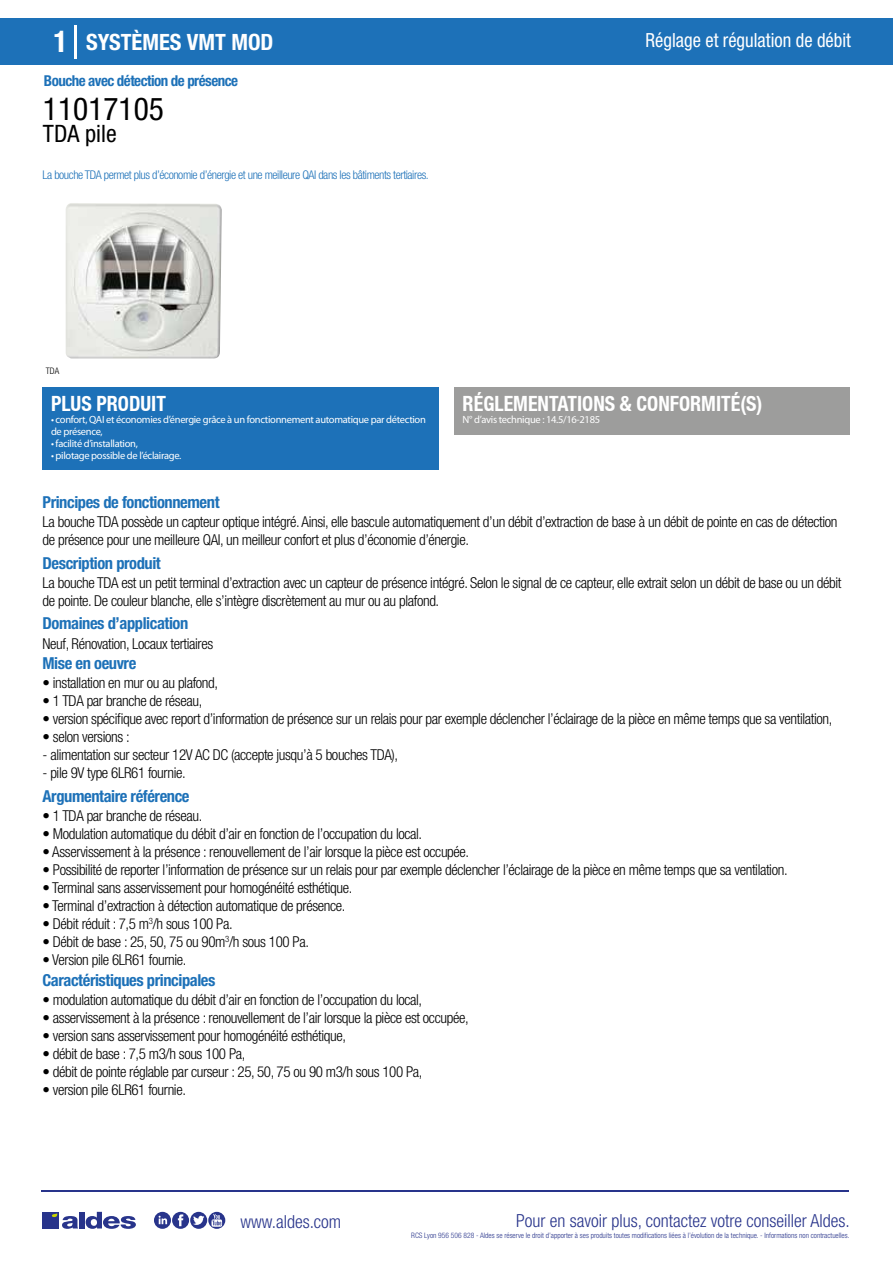
<style>
.page{position:relative;width:893px;height:1263px;background:#fff}
.page>*{position:absolute;margin:0;border:0;box-sizing:border-box;transform-origin:0 0}
.t1{font:condensed 31.5px "Helvetica Neue LT Std";color:#000}
.t2{font:condensed 24px "Helvetica Neue LT Std";color:#000}
.t3{font:700 condensed 22.5px "Helvetica Neue LT Std";color:#fff}
.t4{font:700 condensed 21px "Helvetica Neue";color:#fff;scale:.95 1}
.t5{font:condensed 19.5px "Helvetica Neue LT Std";color:#fff;scale:.95 1}
.t6{font:300 condensed 18px "Helvetica Neue";color:#28348b}
.t7{font:700 condensed 16.5px "Helvetica Neue LT Std";letter-spacing:-.025em;color:#1d71b8}
.t8{font:300 condensed 15px/18px "Helvetica Neue LT Std";letter-spacing:-.025em;color:#000}
.t9{font:700 condensed 15px "Helvetica Neue LT Std";letter-spacing:-.035em;color:#1d71b8}
.t10{font:300 condensed 12px "Helvetica Neue LT Std";letter-spacing:-.035em;color:#1d71b8}
.t11{font:10.5px/12px "Myriad Pro";letter-spacing:-.03em;color:#fff}
.t12{font:300 condensed 9px "Helvetica Neue";color:#000}
.t13{font:300 condensed 7.5px "Helvetica Neue";color:#28348b}
.s1{font-size:30px}
</style>
<div class="page">
<div style="left:0;top:18px;width:893px;height:46px;background:#1d71b8"></div>
<div style="left:454px;top:387px;width:396px;height:48px;background:#9d9d9c"></div>
<div style="left:43px;top:387px;width:396px;height:83px;background:#1d71b8"></div>
<hr style="left:74px;top:25px;width:2px;height:33px;background:#fff">
<svg style="left:65px;top:203px;width:157px;height:156px;background:#cccdc9"></svg>
<hr style="left:41px;top:1190px;width:808px;height:1px;background:#28348b">
<svg style="left:154px;top:1212px;width:71px;height:17px"></svg>
<div style="left:42px;top:1212px;width:17px;height:16px;background:#28348b"></div>
<div style="left:79px;top:1212px;width:5px;height:16px;background:#28348b"></div>
<svg style="left:86px;top:1212px;width:50px;height:17px"></svg>
<svg style="left:52px;top:1213px;width:26px;height:16px"></svg>
<h3 class="t3" style="left:54px;top:28px;width:222px"><span class="s1">1</span> SYSTÈMES VMT MOD</h3>
<h3 class="t5" style="left:646px;top:29px;width:218px">Réglage et régulation de débit</h3>
<p class="t9" style="left:44px;top:71px;width:196px">Bouche avec détection de présence</p>
<h1 class="t1" style="left:43px;top:91px;width:122px">11017105</h1>
<h2 class="t2" style="left:43px;top:120px;width:75px">TDA pile</h2>
<p class="t10" style="left:43px;top:167px;width:388px">La bouche TDA permet plus d’économie d’énergie et une meilleure QAI dans les bâtiments tertiaires.</p>
<p class="t12" style="left:46px;top:365px;width:15px">TDA</p>
<h3 class="t4" style="left:51px;top:391px;width:122px">PLUS PRODUIT</h3>
<p class="t11" style="left:51px;top:413px;width:376px">• confort, QAI et économies d’énergie grâce à un fonctionnement automatique par détection de présence,</p>
<p class="t11" style="left:51px;top:437px;width:88px">• facilité d’installation,</p>
<p class="t11" style="left:51px;top:449px;width:132px">• pilotage possible de l’éclairage.</p>
<p class="t7" style="left:43px;top:492px;width:179px">Principes de fonctionnement</p>
<h3 class="t4" style="left:463px;top:391px;width:317px">RÉGLEMENTATIONS &amp; CONFORMITÉ(S)</h3>
<p class="t11" style="left:463px;top:413px;width:139px">N° d’avis technique : 14.5/16-2185</p>
<p class="t8" style="left:43px;top:513px;width:796px">La bouche TDA possède un capteur optique intégré. Ainsi, elle bascule automatiquement d’un débit d’extraction de base à un débit de pointe en cas de détection de présence pour une meilleure QAI, un meilleur confort et plus d’économie d’énergie.</p>
<p class="t8" style="left:43px;top:573px;width:800px">La bouche TDA est un petit terminal d’extraction avec un capteur de présence intégré. Selon le signal de ce capteur, elle extrait selon un débit de base ou un débit de pointe. De couleur blanche, elle s’intègre discrètement au mur ou au plafond.</p>
<p class="t8" style="left:43px;top:634px;width:172px">Neuf, Rénovation, Locaux tertiaires</p>
<p class="t8" style="left:43px;top:674px;width:177px">• installation en mur ou au plafond,</p>
<p class="t8" style="left:43px;top:692px;width:161px">• 1 TDA par branche de réseau,</p>
<p class="t8" style="left:43px;top:710px;width:791px">• version spécifique avec report d’information de présence sur un relais pour par exemple déclencher l’éclairage de la pièce en même temps que sa ventilation,</p>
<p class="t8" style="left:43px;top:728px;width:89px">• selon versions :</p>
<p class="t8" style="left:43px;top:746px;width:357px">- alimentation sur secteur 12V AC DC (accepte jusqu’à 5 bouches TDA),</p>
<p class="t8" style="left:43px;top:764px;width:145px">- pile 9V type 6LR61 fournie.</p>
<p class="t7" style="left:43px;top:553px;width:120px">Description produit</p>
<p class="t7" style="left:43px;top:613px;width:147px">Domaines d’application</p>
<p class="t7" style="left:43px;top:653px;width:95px">Mise en oeuvre</p>
<p class="t7" style="left:43px;top:786px;width:149px">Argumentaire référence</p>
<p class="t8" style="left:43px;top:807px;width:161px">• 1 TDA par branche de réseau.</p>
<p class="t8" style="left:43px;top:825px;width:381px">• Modulation automatique du débit d’air en fonction de l’occupation du local.</p>
<p class="t8" style="left:43px;top:843px;width:428px">• Asservissement à la présence : renouvellement de l’air lorsque la pièce est occupée.</p>
<p class="t8" style="left:43px;top:861px;width:747px">• Possibilité de reporter l’information de présence sur un relais pour par exemple déclencher l’éclairage de la pièce en même temps que sa ventilation.</p>
<p class="t8" style="left:43px;top:879px;width:311px">• Terminal sans asservissement pour homogénéité esthétique.</p>
<p class="t8" style="left:43px;top:897px;width:304px">• Terminal d’extraction à détection automatique de présence.</p>
<p class="t8" style="left:43px;top:915px;width:192px">• Débit réduit : 7,5 m<sup>3</sup>/h sous 100 Pa.</p>
<p class="t8" style="left:43px;top:933px;width:268px">• Débit de base : 25, 50, 75 ou 90m<sup>3</sup>/h sous 100 Pa.</p>
<p class="t8" style="left:43px;top:951px;width:146px">• Version pile 6LR61 fournie.</p>
<p class="t7" style="left:43px;top:970px;width:174px">Caractéristiques principales</p>
<p class="t8" style="left:43px;top:991px;width:381px">• modulation automatique du débit d’air en fonction de l’occupation du local,</p>
<p class="t8" style="left:43px;top:1009px;width:428px">• asservissement à la présence : renouvellement de l’air lorsque la pièce est occupée,</p>
<p class="t8" style="left:43px;top:1027px;width:305px">• version sans asservissement pour homogénéité esthétique,</p>
<p class="t8" style="left:43px;top:1045px;width:204px">• débit de base : 7,5 m3/h sous 100 Pa,</p>
<p class="t8" style="left:43px;top:1063px;width:381px">• débit de pointe réglable par curseur : 25, 50, 75 ou 90 m3/h sous 100 Pa,</p>
<p class="t8" style="left:43px;top:1081px;width:145px">• version pile 6LR61 fournie.</p>
<p class="t6" style="left:240px;top:1211px;width:102px">www.aldes.com</p>
<p class="t6" style="left:516px;top:1211px;width:335px">Pour en savoir plus, contactez votre conseiller Aldes.</p>
<p class="t13" style="left:411px;top:1230px;width:440px">RCS Lyon 956 506 828 - Aldes se réserve le droit d’apporter à ses produits toutes modifications liées à l’évolution de la technique. - Informations non contractuelles.</p>
</div>
